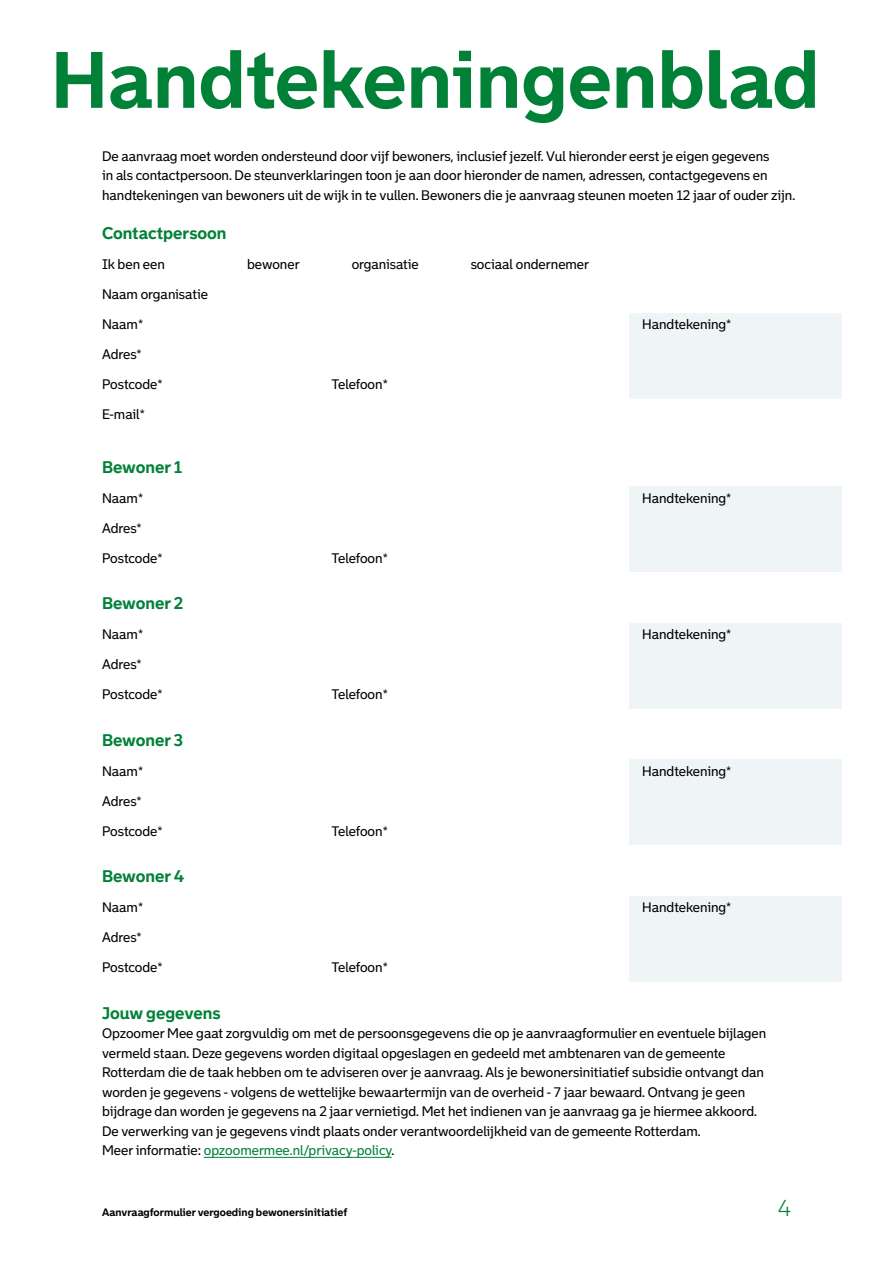
<style>
.page{position:relative;width:893px;height:1263px;background:#fff}
.page>*{position:absolute;margin:0;border:0;box-sizing:border-box;transform-origin:0 0}
.t1{font:700 78px "Bolder";color:#008137}
.t2{font:300 22.5px "Bolder";color:#008137}
.t3{font:700 16.5px "Bolder";color:#008137}
.t4{font:13.5px/19.5px "Bolder";color:#000}
.t5{font:700 10.5px "Bolder";color:#000}
.s1{color:#008137}
</style>
<div class="page">
<div style="left:629px;top:313px;width:213px;height:86px;background:#eff5f6"></div>
<div style="left:629px;top:486px;width:213px;height:85px;background:#eff5f6"></div>
<div style="left:629px;top:623px;width:213px;height:85px;background:#eff5f6"></div>
<div style="left:629px;top:760px;width:213px;height:85px;background:#eff5f6"></div>
<div style="left:629px;top:896px;width:213px;height:86px;background:#eff5f6"></div>
<hr style="left:204px;top:1157px;width:188px;height:1px;background:#008137">
<h1 class="t1" style="left:51px;top:31px;width:770px">Handtekeningenblad</h1>
<p class="t4" style="left:102px;top:146px;width:695px">De aanvraag moet worden ondersteund door vijf bewoners, inclusief jezelf. Vul hieronder eerst je eigen gegevens<br>in als contactpersoon. De steunverklaringen toon je aan door hieronder de namen, adressen, contactgegevens en handtekeningen van bewoners uit de wijk in te vullen. Bewoners die je aanvraag steunen moeten 12 jaar of ouder zijn.</p>
<p class="t3" style="left:102px;top:222px;width:126px">Contactpersoon</p>
<p class="t4" style="left:102px;top:254px;width:64px">Ik ben een</p>
<p class="t4" style="left:247px;top:254px;width:54px">bewoner</p>
<p class="t4" style="left:352px;top:254px;width:69px">organisatie</p>
<p class="t4" style="left:471px;top:254px;width:120px">sociaal ondernemer</p>
<p class="t4" style="left:102px;top:284px;width:107px">Naam organisatie</p>
<p class="t4" style="left:102px;top:314px;width:43px">Naam*</p>
<p class="t4" style="left:642px;top:314px;width:91px">Handtekening*</p>
<p class="t4" style="left:102px;top:344px;width:41px">Adres*</p>
<p class="t4" style="left:102px;top:374px;width:62px">Postcode*</p>
<p class="t4" style="left:331px;top:374px;width:58px">Telefoon*</p>
<p class="t4" style="left:102px;top:404px;width:44px">E-mail*</p>
<p class="t3" style="left:102px;top:456px;width:82px">Bewoner 1</p>
<p class="t4" style="left:102px;top:488px;width:43px">Naam*</p>
<p class="t4" style="left:642px;top:488px;width:91px">Handtekening*</p>
<p class="t4" style="left:102px;top:518px;width:41px">Adres*</p>
<p class="t4" style="left:102px;top:548px;width:62px">Postcode*</p>
<p class="t4" style="left:331px;top:548px;width:58px">Telefoon*</p>
<p class="t3" style="left:102px;top:593px;width:83px">Bewoner 2</p>
<p class="t4" style="left:102px;top:624px;width:43px">Naam*</p>
<p class="t4" style="left:642px;top:624px;width:91px">Handtekening*</p>
<p class="t4" style="left:102px;top:654px;width:41px">Adres*</p>
<p class="t4" style="left:102px;top:684px;width:62px">Postcode*</p>
<p class="t4" style="left:331px;top:684px;width:58px">Telefoon*</p>
<p class="t3" style="left:102px;top:729px;width:83px">Bewoner 3</p>
<p class="t4" style="left:102px;top:761px;width:43px">Naam*</p>
<p class="t4" style="left:642px;top:761px;width:91px">Handtekening*</p>
<p class="t4" style="left:102px;top:791px;width:41px">Adres*</p>
<p class="t4" style="left:102px;top:821px;width:62px">Postcode*</p>
<p class="t4" style="left:331px;top:821px;width:58px">Telefoon*</p>
<p class="t3" style="left:102px;top:866px;width:84px">Bewoner 4</p>
<p class="t4" style="left:102px;top:897px;width:43px">Naam*</p>
<p class="t4" style="left:642px;top:897px;width:91px">Handtekening*</p>
<p class="t4" style="left:102px;top:927px;width:41px">Adres*</p>
<p class="t4" style="left:102px;top:957px;width:62px">Postcode*</p>
<p class="t4" style="left:331px;top:957px;width:58px">Telefoon*</p>
<p class="t3" style="left:102px;top:1002px;width:120px">Jouw gegevens</p>
<p class="t4" style="left:102px;top:1023px;width:666px">Opzoomer Mee gaat zorgvuldig om met de persoonsgegevens die op je aanvraagformulier en eventuele bijlagen vermeld staan. Deze gegevens worden digitaal opgeslagen en gedeeld met ambtenaren van de gemeente Rotterdam die de taak hebben om te adviseren over je aanvraag. Als je bewonersinitiatief subsidie ontvangt dan worden je gegevens - volgens de wettelijke bewaartermijn van de overheid - 7 jaar bewaard. Ontvang je geen bijdrage dan worden je gegevens na 2 jaar vernietigd. Met het indienen van je aanvraag ga je hiermee akkoord.<br>De verwerking van je gegevens vindt plaats onder verantwoordelijkheid van de gemeente Rotterdam.<br>Meer informatie: <span class="s1">opzoomermee.nl/privacy-policy</span>.</p>
<p class="t5" style="left:102px;top:1205px;width:247px">Aanvraagformulier vergoeding bewonersinitiatief</p>
<h2 class="t2" style="left:778px;top:1194px;width:15px">4</h2>
</div>
